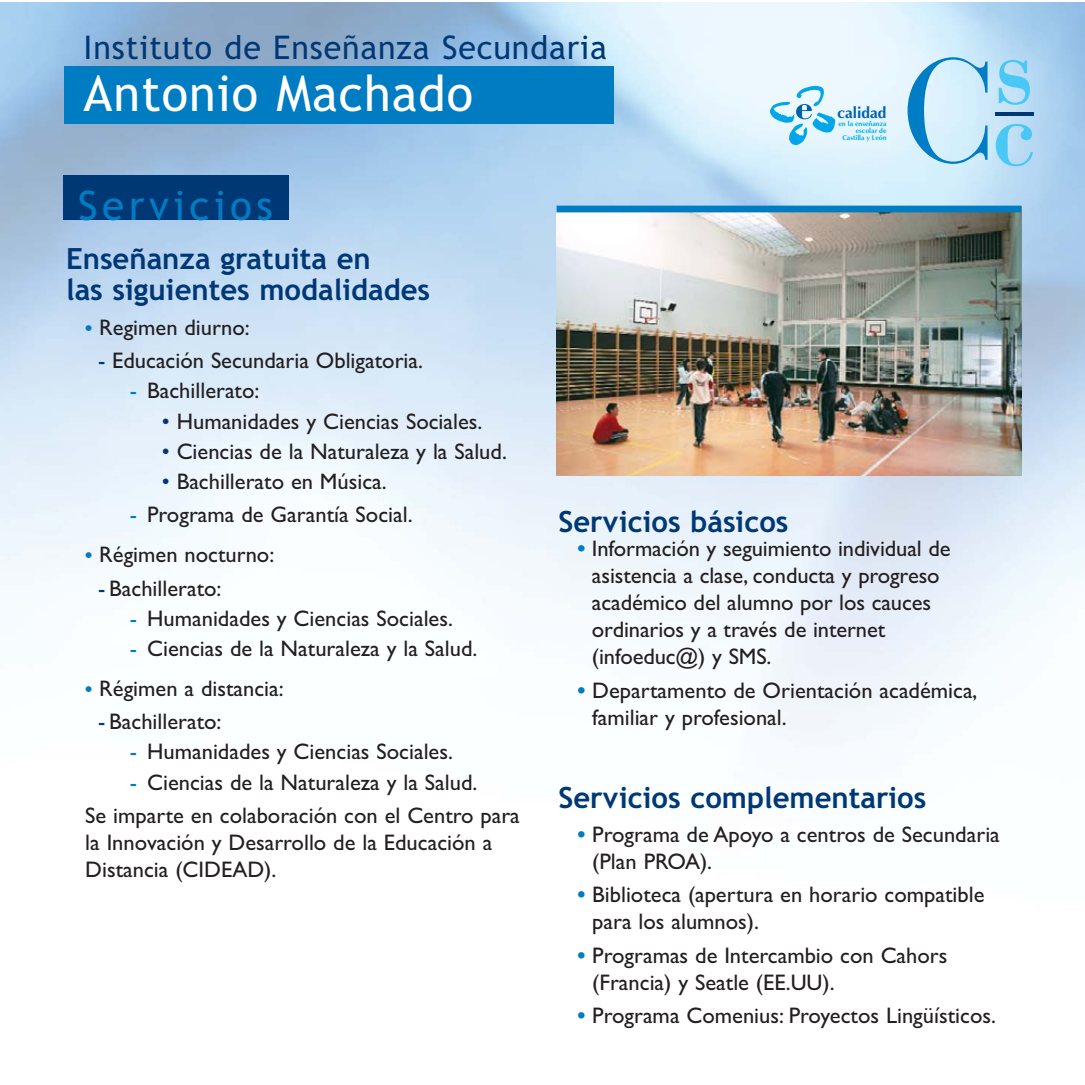
<style>
.page{position:relative;width:1085px;height:1085px;background:#fff}
.page>*{position:absolute;margin:0;border:0;box-sizing:border-box;transform-origin:0 0}
.t1{font:49.5px "Trebuchet MS";letter-spacing:.02em;color:#fff}
.t2{font:40.5px "Trebuchet MS";letter-spacing:.11em;color:#007cc2}
.t3{font:32.62px "Trebuchet MS";letter-spacing:.025em;color:#003876}
.t4{font:700 29.25px/31.5px "Trebuchet MS";color:#003876}
.t5{font:22.5px/27px "Gill Sans";color:#231f20}
.t6{font:700 15.53px "Optima";color:#0062af}
.t7{font:700 6.98px/7.4px "Optima";color:#00adef;text-align:right}
.s1{font-weight:700;font-size:20.25px;color:#007cc2}
.s2{color:#003876}
.s3{color:#007cc2}
.s4{font-weight:700;color:#007cc2}
</style>
<div class="page">
<img style="left:0;top:2px;width:1084px;height:743px">
<div style="left:64px;top:66px;width:549px;height:57px;background:#007cc2"></div>
<div style="left:64px;top:175px;width:225px;height:45px;background:#003876"></div>
<svg style="left:998px;top:60px;width:31px;height:45px"></svg>
<svg style="left:995px;top:124px;width:37px;height:42px;background:#92d5f4"></svg>
<hr style="left:994px;top:112px;width:39px;height:3px;background:#003876">
<svg style="left:907px;top:57px;width:80px;height:107px;background:#abd8f0"></svg>
<svg style="left:769px;top:86px;width:66px;height:59px;background:#aee0f6"></svg>
<img style="left:556px;top:212px;width:464px;height:263px">
<div style="left:556px;top:205px;width:464px;height:7px;background:#007cc2"></div>
<h3 class="t3" style="left:84px;top:35px;width:525px">Instituto de Enseñanza Secundaria</h3>
<h1 class="t1" style="left:84px;top:75px;width:391px">Antonio Machado</h1>
<h2 class="t2" style="left:78px;top:190px;width:196px">Servicios</h2>
<p class="t6" style="left:837px;top:106px;width:51px">calidad</p>
<p class="t7" style="left:838px;top:120px;width:50px">en la enseñanza escolar de<br>Castilla y León</p>
<h3 class="t4" style="left:66px;top:245px;width:365px">Enseñanza gratuita en<br>las siguientes modalidades</h3>
<p class="t5" style="left:85px;top:316px;width:166px"><span class="s1">•</span> Regimen diurno:</p>
<p class="t5" style="left:98px;top:349px;width:326px"><span class="s2">-</span> Educación Secundaria Obligatoria.</p>
<p class="t5" style="left:130px;top:380px;width:131px"><span class="s3">-</span> Bachillerato:</p>
<p class="t5" style="left:162px;top:410px;width:322px"><span class="s2">•</span> Humanidades y Ciencias Sociales.</p>
<p class="t5" style="left:162px;top:440px;width:346px"><span class="s2">•</span> Ciencias de la Naturaleza y la Salud.</p>
<p class="t5" style="left:162px;top:470px;width:226px"><span class="s2">•</span> Bachillerato en Música.</p>
<p class="t5" style="left:130px;top:503px;width:284px"><span class="s3">-</span> Programa de Garantía Social.</p>
<p class="t5" style="left:85px;top:543px;width:190px"><span class="s1">•</span> Régimen nocturno:</p>
<p class="t5" style="left:98px;top:577px;width:125px"><span class="s2">-</span> Bachillerato:</p>
<p class="t5" style="left:130px;top:607px;width:324px"><span class="s3">-</span> Humanidades y Ciencias Sociales.</p>
<p class="t5" style="left:130px;top:637px;width:349px"><span class="s3">-</span> Ciencias de la Naturaleza y la Salud.</p>
<p class="t5" style="left:85px;top:677px;width:200px"><span class="s1">•</span> Régimen a distancia:</p>
<p class="t5" style="left:98px;top:710px;width:125px"><span class="s2">-</span> Bachillerato:</p>
<p class="t5" style="left:130px;top:740px;width:324px"><span class="s3">-</span> Humanidades y Ciencias Sociales.</p>
<p class="t5" style="left:85px;top:767px;width:436px;line-height:33.3px;text-align:center"><span class="s3">-</span> Ciencias de la Naturaleza y la Salud.<br>Se imparte en colaboración con el Centro para</p>
<p class="t5" style="left:85px;top:831px;width:408px">la Innovación y Desarrollo de la Educación a<br>Distancia (CIDEAD).</p>
<h3 class="t4" style="left:558px;top:508px;width:231px">Servicios básicos</h3>
<p class="t5" style="left:592px;top:537px;width:360px;text-indent:-14px"><span class="s4">•</span> Información y seguimiento individual de asistencia a clase, conducta y progreso académico del alumno por los cauces ordinarios y a través de internet (infoeduc@) y SMS.</p>
<p class="t5" style="left:592px;top:679px;width:387px;text-indent:-15px"><span class="s4">•</span> Departamento de Orientación académica, familiar y profesional.</p>
<h3 class="t4" style="left:558px;top:783px;width:369px">Servicios complementarios</h3>
<p class="t5" style="left:592px;top:823px;width:409px;text-indent:-15px"><span class="s4">•</span> Programa de Apoyo a centros de Secundaria (Plan PROA).</p>
<p class="t5" style="left:592px;top:883px;width:394px;text-indent:-15px"><span class="s4">•</span> Biblioteca (apertura en horario compatible para los alumnos).</p>
<p class="t5" style="left:592px;top:944px;width:357px;text-indent:-15px"><span class="s4">•</span> Programas de Intercambio con Cahors (Francia) y Seatle (EE.UU).</p>
<p class="t5" style="left:577px;top:1004px;width:420px"><span class="s4">•</span> Programa Comenius: Proyectos Lingüísticos.</p>
</div>
